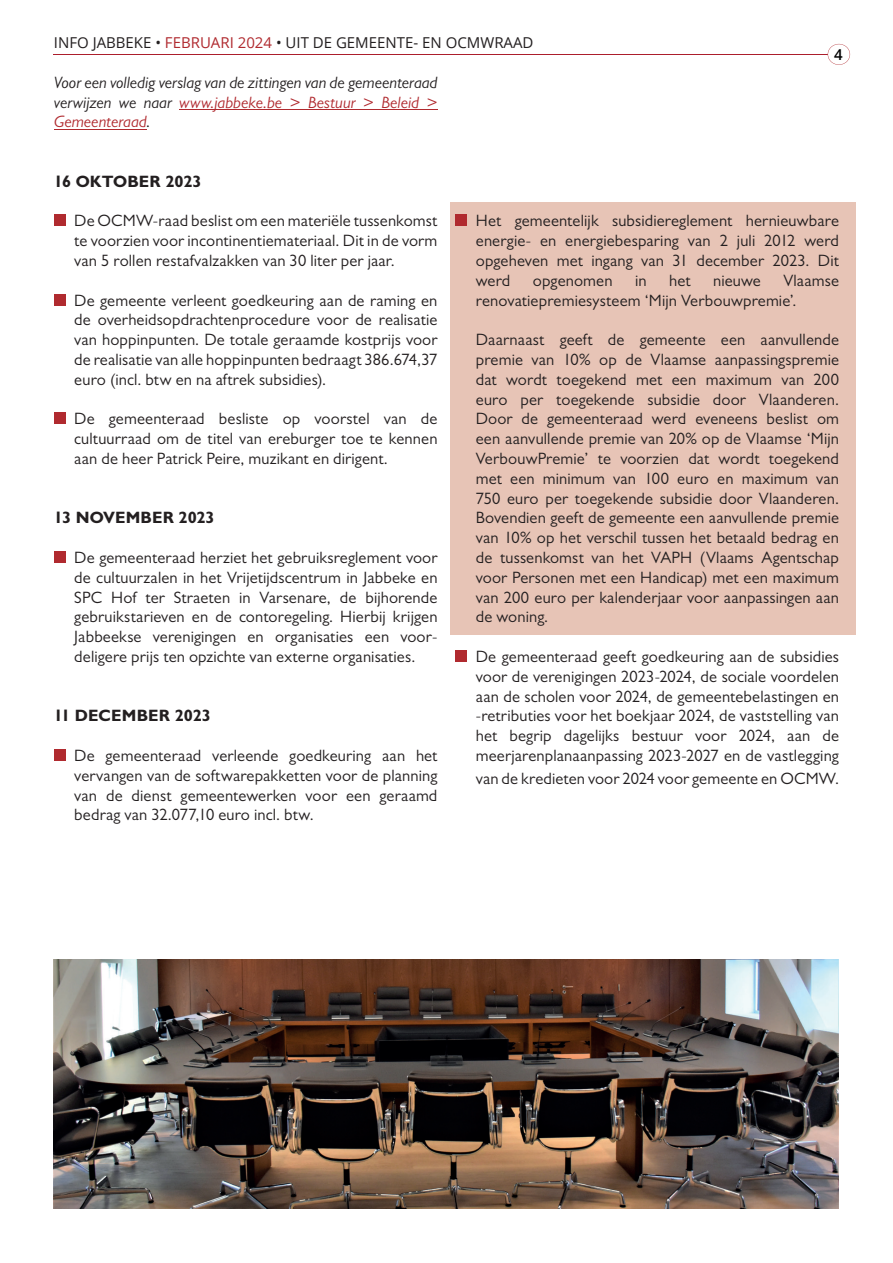
<style>
.page{position:relative;width:893px;height:1263px;background:#fff}
.page>*{position:absolute;margin:0;border:0;box-sizing:border-box;transform-origin:0 0}
.t1{font:16.5px/19.8px "Gill Sans";letter-spacing:.01em;color:#231f20;text-align:justify}
.t2{font:italic 16.5px/19.8px "Gill Sans";letter-spacing:.005em;color:#231f20;text-align:justify}
.t3{font:700 16.5px "Gill Sans";color:#231f20}
.t4{font:15px "Open Sans";color:#231f20}
.t5{font:600 15px "Open Sans";color:#000}
.s1{color:#b02a2f}
</style>
<div class="page">
<hr style="left:54px;top:54px;width:785px;height:1px;background:#ac1e2c">
<svg style="left:828px;top:44px;width:22px;height:21px"></svg>
<div style="left:451px;top:202px;width:405px;height:432px;background:#e7c4b6"></div>
<hr style="left:179px;top:109px;width:258px;height:1px;background:#b02a2f">
<hr style="left:54px;top:129px;width:93px;height:1px;background:#b02a2f">
<div style="left:54px;top:214px;width:12px;height:12px;background:#b02a2f"></div>
<div style="left:54px;top:294px;width:12px;height:12px;background:#b02a2f"></div>
<div style="left:54px;top:412px;width:12px;height:12px;background:#b02a2f"></div>
<div style="left:54px;top:551px;width:12px;height:12px;background:#b02a2f"></div>
<div style="left:54px;top:749px;width:12px;height:12px;background:#b02a2f"></div>
<div style="left:455px;top:214px;width:12px;height:12px;background:#b02a2f"></div>
<div style="left:455px;top:650px;width:12px;height:12px;background:#b02a2f"></div>
<img style="left:54px;top:959px;width:785px;height:250px">
<p class="t4" style="left:54px;top:32px;width:481px">INFO JABBEKE • <span class="s1">FEBRUARI 2024</span> • UIT DE GEMEENTE- EN OCMWRAAD</p>
<p class="t2" style="left:54px;top:72px;width:385px">Voor een volledig verslag van de zittingen van de gemeenteraad verwijzen we naar <span class="s1">www.jabbeke.be &gt; Bestuur &gt; Beleid &gt; Gemeenteraad</span>.</p>
<p class="t5" style="left:834px;top:44px;width:10px">4</p>
<p class="t3" style="left:54px;top:171px;width:149px">16 OKTOBER 2023</p>
<p class="t1" style="left:74px;top:211px;width:365px">De OCMW-raad beslist om een materiële tussenkomst te voorzien voor incontinentiemateriaal. Dit in de vorm van 5 rollen restafvalzakken van 30 liter per jaar.</p>
<p class="t1" style="left:74px;top:290px;width:365px">De gemeente verleent goedkeuring aan de raming en de overheidsopdrachtenprocedure voor de realisatie van hoppinpunten. De totale geraamde kostprijs voor de realisatie van alle hoppinpunten bedraagt 386.674,37 euro (incl. btw en na aftrek subsidies).</p>
<p class="t1" style="left:74px;top:409px;width:365px">De gemeenteraad besliste op voorstel van de cultuurraad om de titel van ereburger toe te kennen aan de heer Patrick Peire, muzikant en dirigent.</p>
<p class="t3" style="left:54px;top:508px;width:162px">13 NOVEMBER 2023</p>
<p class="t1" style="left:74px;top:547px;width:365px">De gemeenteraad herziet het gebruiksreglement voor de cultuurzalen in het Vrijetijdscentrum in Jabbeke en SPC Hof ter Straeten in Varsenare, de bijhorende gebruikstarieven en de contoregeling. Hierbij krijgen Jabbeekse verenigingen en organisaties een voor&shy;deligere prijs ten opzichte van externe organisaties.</p>
<p class="t3" style="left:54px;top:706px;width:159px">11 DECEMBER 2023</p>
<p class="t1" style="left:74px;top:745px;width:365px">De gemeenteraad verleende goedkeuring aan het vervangen van de softwarepakketten voor de planning van de dienst gemeentewerken voor een geraamd bedrag van 32.077,10 euro incl. btw.</p>
<p class="t1" style="left:476px;top:211px;width:365px">Het gemeentelijk subsidiereglement hernieuwbare energie- en energiebesparing van 2 juli 2012 werd opgeheven met ingang van 31 december 2023. Dit werd</p>
<p class="t1" style="left:476px;top:270px;width:365px;text-indent:308px">Vlaamse renovatiepremiesysteem ‘Mijn Verbouwpremie’.</p>
<p class="t1" style="left:476px;top:330px;width:365px">Daarnaast geeft de gemeente een aanvullende premie van 10% op de Vlaamse aanpassingspremie dat wordt toegekend met een maximum van 200 euro per toegekende subsidie door Vlaanderen.<br>Door de gemeenteraad werd eveneens beslist om een aanvullende premie van 20% op de Vlaamse ‘Mijn VerbouwPremie’ te voorzien dat wordt toegekend met een minimum van 100 euro en maximum van 750 euro per toegekende subsidie door Vlaanderen.<br>Bovendien geeft de gemeente een aanvullende premie van 10% op het verschil tussen het betaald bedrag en de tussenkomst van het VAPH (Vlaams Agentschap voor Personen met een Handicap) met een maximum van 200 euro per kalenderjaar voor aanpassingen aan de woning.</p>
<p class="t1" style="left:476px;top:646px;width:365px">De gemeenteraad geeft goedkeuring aan de subsidies voor de verenigingen 2023-2024, de sociale voordelen aan de scholen voor 2024, de gemeentebelastingen en -retributies voor het boekjaar 2024, de vaststelling van het begrip dagelijks bestuur voor 2024, aan de meerjarenplanaanpassing 2023-2027 en de vastlegging</p>
<p class="t1" style="left:476px;top:769px;width:365px">van de kredieten voor 2024 voor gemeente en OCMW.</p>
<p class="t1" style="left:533px;top:270px;width:81px">opgenomen</p>
<p class="t1" style="left:635px;top:270px;width:13px">in</p>
<p class="t1" style="left:669px;top:270px;width:23px">het</p>
<p class="t1" style="left:713px;top:270px;width:49px">nieuwe</p>
</div>
